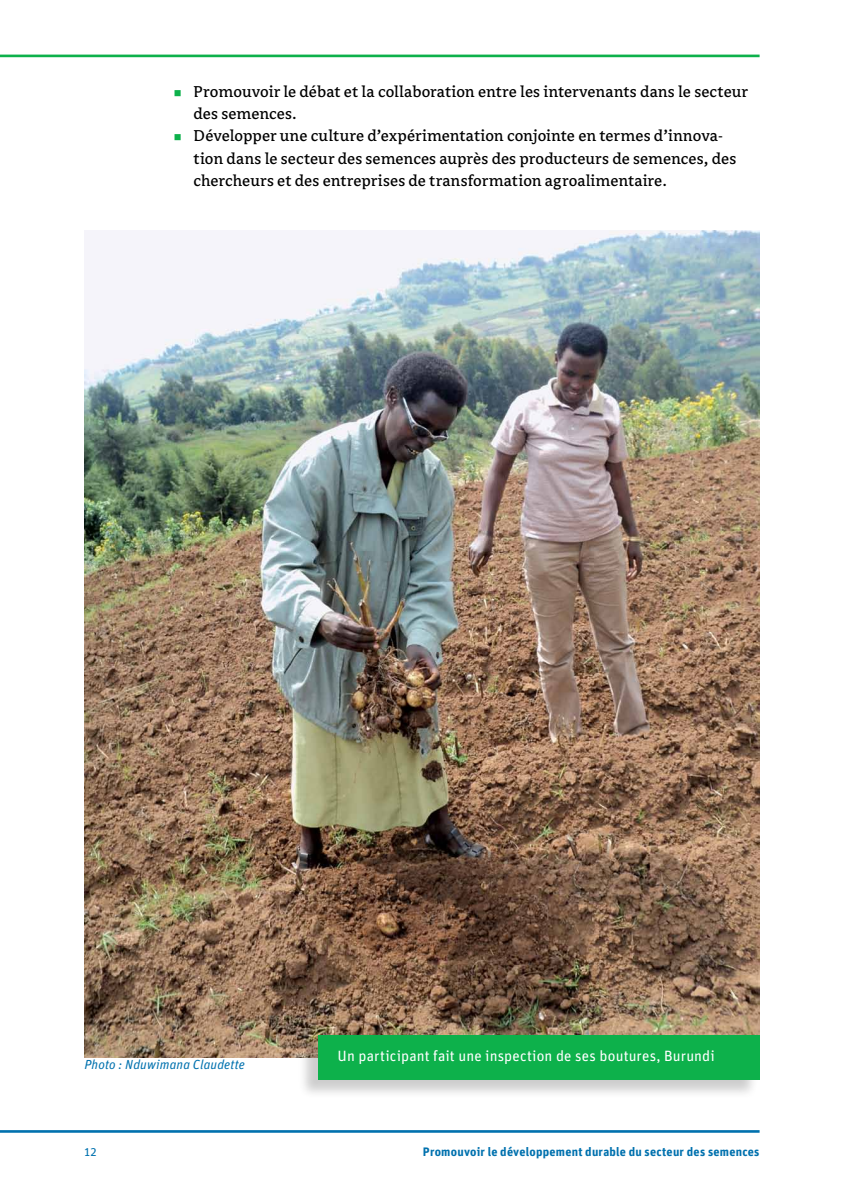
<style>
.page{position:relative;width:844px;height:1191px;background:#fff}
.page>*{position:absolute;margin:0;border:0;box-sizing:border-box;transform-origin:0 0}
.t1{font:17.5px/22.4px "Avance";color:#000}
.t2{font:14.88px "Unit";letter-spacing:.01em;color:#fff}
.t3{font:italic 13.12px "Unit";letter-spacing:.01em;color:#0071ae}
.t4{font:700 12.25px "Unit";letter-spacing:.02em;color:#0071ae}
.t5{font:12.25px "Unit";color:#0071ae}
.s1{color:#0db14b}
</style>
<div class="page">
<hr style="left:0;top:55px;width:759px;height:2px;background:#0db14b">
<hr style="left:0;top:1130px;width:759px;height:2px;background:#0071ae">
<img style="left:84px;top:231px;width:675px;height:826px">
<div style="left:297px;top:1035px;width:461px;height:64px;background:#000;opacity:.2"></div>
<div style="left:317px;top:1034px;width:442px;height:45px;background:#0db14b"></div>
<p class="t1" style="left:193px;top:81px;width:555px;text-indent:-20px"><span class="s1">■</span> Promouvoir le débat et la collaboration entre les intervenants dans le secteur des semences.</p>
<p class="t1" style="left:193px;top:125px;width:544px;text-indent:-20px"><span class="s1">■</span> Développer une culture d’expérimentation conjointe en termes d’innova&shy;tion dans le secteur des semences auprès des producteurs de semences, des chercheurs et des entreprises de transformation agroalimentaire.</p>
<p class="t3" style="left:84px;top:1056px;width:162px">Photo : Nduwimana Claudette</p>
<p class="t2" style="left:337px;top:1046px;width:378px">Un participant fait une inspection de ses boutures, Burundi</p>
<p class="t5" style="left:84px;top:1144px;width:14px">12</p>
<p class="t4" style="left:423px;top:1144px;width:338px">Promouvoir le développement durable du secteur des semences</p>
</div>
